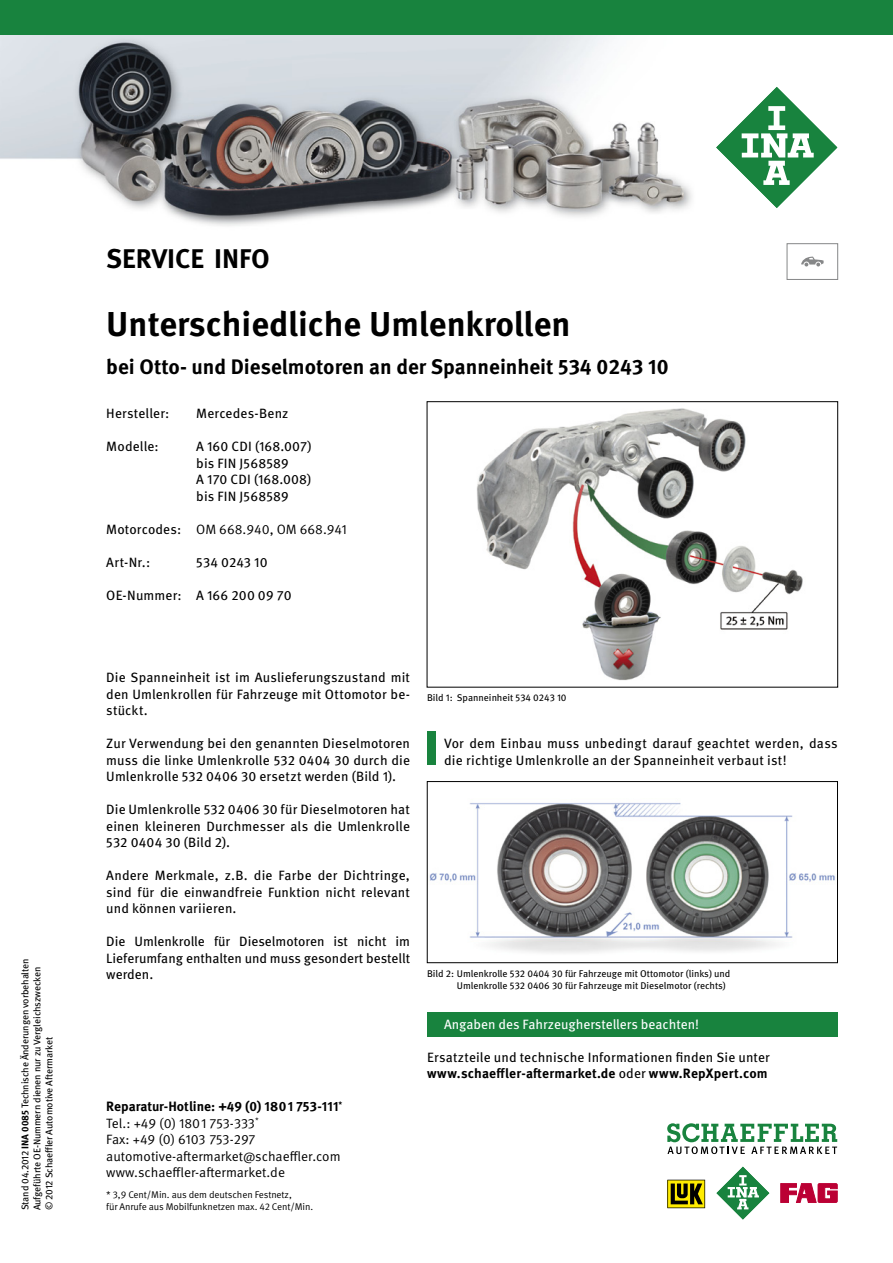
<style>
.page{position:relative;width:893px;height:1263px;background:#fff}
.page>*{position:absolute;margin:0;border:0;box-sizing:border-box;transform-origin:0 0}
.t1{font:700 34.5px "Meta Pro";color:#000}
.t2{font:700 27px "Meta Pro";color:#000}
.t3{font:700 21px "Meta Pro";color:#000}
.t4{font:13.5px/16.5px "Meta Pro";letter-spacing:.01em;color:#000;text-align:justify}
.t5{font:13.5px/16.5px "Meta Pro Norm";color:#000}
.t6{font:13.5px "Meta Pro";color:#fff}
.t7{font:700 13.5px "Meta Pro";color:#000}
.t8{font:9.75px/12px "Meta Pro";letter-spacing:-.01em;color:#000}
.t9{font:9.75px "Meta Pro Norm";letter-spacing:-.01em;color:#000}
.s1{font-weight:700}
.s2{font-family:"Meta Pro"}
</style>
<div class="page">
<div style="left:427px;top:732px;width:9px;height:33px;background:#18833e"></div>
<img style="left:477px;top:408px;width:326px;height:273px">
<div style="left:427px;top:401px;width:411px;height:286px;border:1px solid #000"></div>
<img style="left:429px;top:803px;width:406px;height:150px">
<div style="left:427px;top:781px;width:411px;height:182px;border:1px solid #000"></div>
<div style="left:427px;top:1012px;width:411px;height:25px;background:#18833e"></div>
<div style="left:787px;top:243px;width:51px;height:37px;border:1px solid #868788"></div>
<svg style="left:801px;top:257px;width:23px;height:9px"></svg>
<img style="left:0;top:34px;width:893px;height:192px">
<svg style="left:667px;top:1180px;width:38px;height:28px"></svg>
<svg style="left:781px;top:1183px;width:56px;height:19px"></svg>
<svg style="left:716px;top:1166px;width:54px;height:54px"></svg>
<svg style="left:667px;top:1123px;width:170px;height:31px"></svg>
<svg style="left:715px;top:85px;width:124px;height:124px"></svg>
<div style="left:0;top:0;width:893px;height:34px;background:#18833e"></div>
<p class="t8" style="left:19px;top:1210px;width:253px;rotate:-90deg">Stand 04.2012 <span class="s1">INA 0085</span> Technische Änderungen vorbehalten</p>
<p class="t8" style="left:31px;top:1210px;width:245px;rotate:-90deg">Aufgeführte OE-Nummern dienen nur zu Vergleichszwecken © 2012 Schaeffler Automotive Aftermarket</p>
<h2 class="t2" style="left:106px;top:238px;width:165px">SERVICE INFO</h2>
<h1 class="t1" style="left:106px;top:297px;width:466px">Unterschiedliche Umlenkrollen</h1>
<h3 class="t3" style="left:106px;top:350px;width:564px">bei Otto- und Dieselmotoren an der Spanneinheit 534 0243 10</h3>
<p class="t4" style="left:106px;top:404px;width:65px">Hersteller:</p>
<p class="t4" style="left:196px;top:404px;width:94px">Mercedes-Benz</p>
<p class="t4" style="left:106px;top:437px;width:54px">Modelle:</p>
<p class="t4" style="left:196px;top:437px;width:117px;text-align:left">A 160 CDI (168.007) bis FIN J568589<br>A 170 CDI (168.008) bis FIN J568589</p>
<p class="t5" style="left:106px;top:520px;width:242px"><span class="s2">Motorcodes:</span> OM 668.940, OM 668.941</p>
<p class="t4" style="left:106px;top:553px;width:45px">Art-Nr.:</p>
<p class="t4" style="left:196px;top:553px;width:73px">534 0243 10</p>
<p class="t4" style="left:106px;top:586px;width:187px">OE-Nummer: A 166 200 09 70</p>
<p class="t4" style="left:106px;top:668px;width:305px">Die Spanneinheit ist im Auslieferungszustand mit den Umlenkrollen für Fahrzeuge mit Ottomotor be&shy;stückt.</p>
<p class="t4" style="left:106px;top:734px;width:305px">Zur Verwendung bei den genannten Dieselmotoren muss die linke Umlenkrolle 532 0404 30 durch die Umlenkrolle 532 0406 30 ersetzt werden (Bild 1).</p>
<p class="t4" style="left:106px;top:800px;width:305px">Die Umlenkrolle 532 0406 30 für Dieselmotoren hat einen kleineren Durchmesser als die Umlenkrolle 532 0404 30 (Bild 2).</p>
<p class="t4" style="left:106px;top:866px;width:305px">Andere Merkmale, z.B. die Farbe der Dichtringe, sind für die einwandfreie Funktion nicht relevant und können variieren.</p>
<p class="t4" style="left:106px;top:932px;width:305px">Die Umlenkrolle für Dieselmotoren ist nicht im Lieferumfang enthalten und muss gesondert bestellt werden.</p>
<p class="t7" style="left:106px;top:1096px;width:238px">Reparatur-Hotline: +49 (0) 1801 753-111<sup>*</sup></p>
<p class="t5" style="left:106px;top:1114px;width:236px">Tel.: +49 (0) 1801 753-333<sup>*<br></sup>Fax: +49 (0) 6103 753-297 automotive-aftermarket@schaeffler.com www.schaeffler-aftermarket.de</p>
<p class="t9" style="left:106px;top:1187px;width:187px">* 3,9 Cent/Min. aus dem deutschen Festnetz,</p>
<p class="t9" style="left:106px;top:1199px;width:208px">für Anrufe aus Mobilfunknetzen max. 42 Cent/Min.</p>
<p class="t8" style="left:427px;top:691px;width:141px">Bild 1: Spanneinheit 534 0243 10</p>
<p class="t4" style="left:444px;top:734px;width:395px">Vor dem Einbau muss unbedingt darauf geachtet werden, dass die richtige Umlenkrolle an der Spanneinheit verbaut ist!</p>
<p class="t8" style="left:457px;top:966px;width:275px;text-indent:-30px">Bild 2: Umlenkrolle 532 0404 30 für Fahrzeuge mit Ottomotor (links) und<br>Umlenkrolle 532 0406 30 für Fahrzeuge mit Dieselmotor (rechts)</p>
<p class="t6" style="left:444px;top:1014px;width:257px">Angaben des Fahrzeugherstellers beachten!</p>
<p class="t4" style="left:427px;top:1048px;width:344px">Ersatzteile und technische Informationen finden Sie unter <span class="s1">www.schaeffler-aftermarket.de</span> oder <span class="s1">www.RepXpert.com</span></p>
</div>
